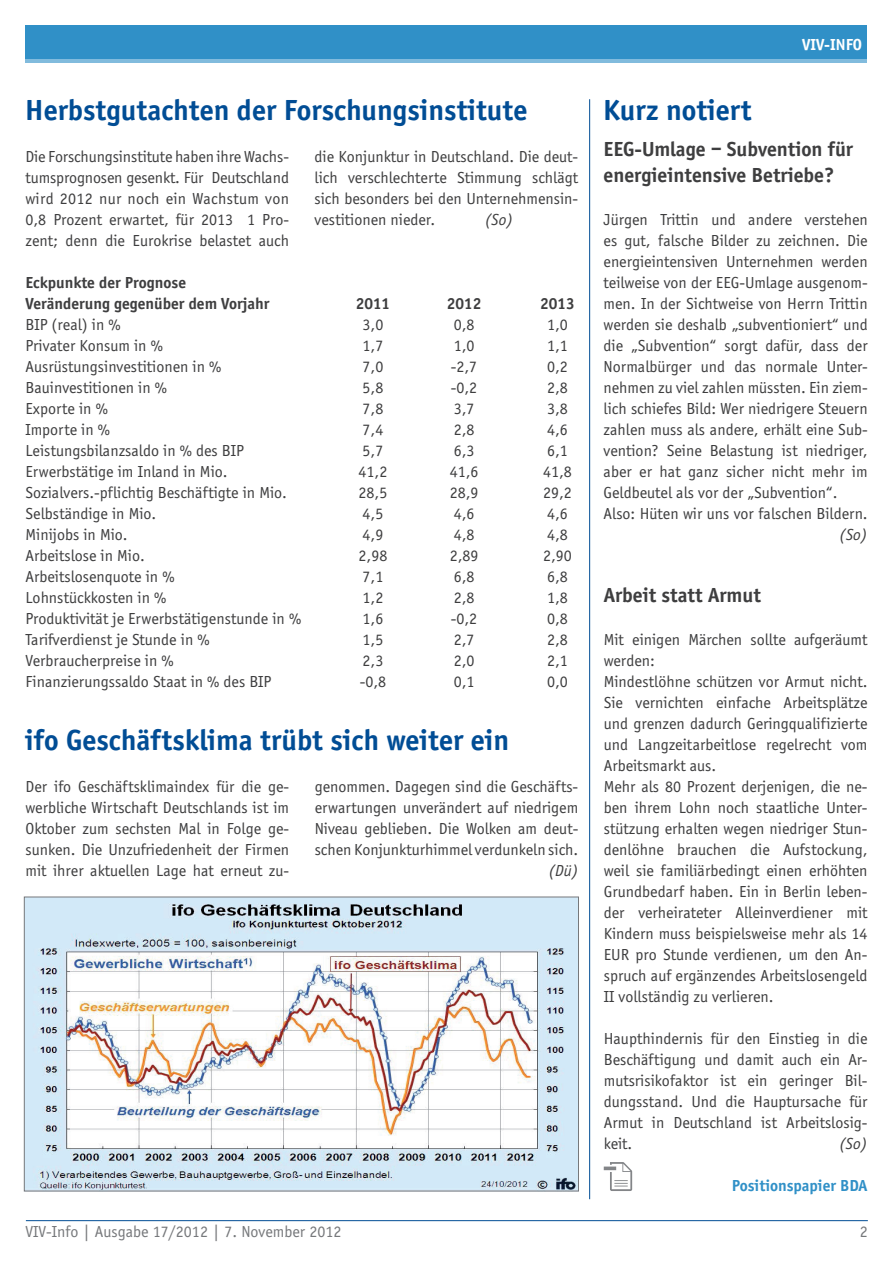
<style>
.page{position:relative;width:893px;height:1263px;background:#fff}
.page>*{position:absolute;margin:0;border:0;box-sizing:border-box;transform-origin:0 0}
.t1{font:700 30px "Officina Sans EF";color:#014d95}
.t2{font:700 21px/25.2px "Officina Sans EF";color:#3e3e3f}
.t3{font:16.5px/21px "Officina Sans EF";color:#3e3e3f}
.t4{font:700 16.5px/21px "Officina Sans EF";color:#3e3e3f}
.t5{font:16.5px "Officina Sans EF";color:#76787b}
.t6{font:700 16.5px "Officina Sans EF";color:#3090c7}
.t7{font:italic 16.5px "Officina Sans EF";color:#3e3e3f}
.t8{font:700 16.5px "Officina Sans EF";color:#fff}
</style>
<div class="page">
<hr style="left:26px;top:1220px;width:842px;height:1px;background:#014d95">
<div style="left:26px;top:26px;width:841px;height:37px;background:#3090c7"></div>
<hr style="left:26px;top:60px;width:841px;height:3px;background:#81bbdd">
<hr style="left:589px;top:99px;width:1px;height:1100px;background:#014d95">
<svg style="left:604px;top:1162px;width:28px;height:29px"></svg>
<img style="left:26px;top:899px;width:551px;height:290px">
<div style="left:24px;top:897px;width:555px;height:294px;border:1px solid #76787b"></div>
<p class="t8" style="left:802px;top:35px;width:61px">VIV-INFO</p>
<h1 class="t1" style="left:25px;top:92px;width:504px">Herbstgutachten der Forschungsinstitute</h1>
<h1 class="t1" style="left:603px;top:92px;width:150px">Kurz notiert</h1>
<p class="t2" style="left:604px;top:137px;width:251px">EEG-Umlage – Subvention für energieintensive Betriebe?</p>
<p class="t3" style="left:604px;top:209px;width:266px">Jürgen Trittin und andere verstehen es gut, falsche Bilder zu zeichnen. Die energieintensiven Unternehmen werden teilweise von der EEG-Umlage ausgenom&shy;men. In der Sichtweise von Herrn Trittin werden sie deshalb „subventioniert“ und die „Subvention“ sorgt dafür, dass der Normalbürger und das normale Unter&shy;nehmen zu viel zahlen müssten. Ein ziem&shy;lich schiefes Bild: Wer niedrigere Steuern zahlen muss als andere, erhält eine Sub&shy;vention? Seine Belastung ist niedriger, aber er hat ganz sicher nicht mehr im Geldbeutel als vor der „Subvention“.<br>Also: Hüten wir uns vor falschen Bildern.</p>
<p class="t7" style="left:839px;top:526px;width:30px">(So)</p>
<p class="t3" style="left:26px;top:146px;width:265px;text-align:justify">Die Forschungsinstitute haben ihre Wachs&shy;tumsprognosen gesenkt. Für Deutschland wird 2012 nur noch ein Wachstum von 0,8 Prozent erwartet, für 2013 1 Pro&shy;zent; denn die Eurokrise belastet auch</p>
<p class="t3" style="left:315px;top:146px;width:265px;text-align:justify">die Konjunktur in Deutschland. Die deut&shy;lich verschlechterte Stimmung schlägt sich besonders bei den Unternehmensin&shy;vestitionen nieder.</p>
<p class="t7" style="left:485px;top:211px;width:30px">(So)</p>
<p class="t4" style="left:26px;top:272px;width:246px">Eckpunkte der Prognose<br>Veränderung gegenüber dem Vorjahr</p>
<p class="t3" style="left:26px;top:314px;width:277px">BIP (real) in %<br>Privater Konsum in %<br>Ausrüstungsinvestitionen in %<br>Bauinvestitionen in %<br>Exporte in %<br>Importe in %<br>Leistungsbilanzsaldo in % des BIP<br>Erwerbstätige im Inland in Mio.<br>Sozialvers.-pflichtig Beschäftigte in Mio.<br>Selbständige in Mio.<br>Minijobs in Mio.<br>Arbeitslose in Mio.<br>Arbeitslosenquote in %<br>Lohnstückkosten in %<br>Produktivität je Erwerbstätigenstunde in %<br>Tarifverdienst je Stunde in %<br>Verbraucherpreise in %<br>Finanzierungssaldo Staat in % des BIP</p>
<p class="t4" style="left:356px;top:293px;width:36px">2011</p>
<p class="t3" style="left:359px;top:314px;width:30px">3,0<br>1,7<br>7,0<br>5,8<br>7,8<br>7,4<br>5,7<br>41,2<br>28,5<br>4,5<br>4,9<br>2,98<br>7,1<br>1,2<br>1,6<br>1,5<br>2,3 -0,8</p>
<p class="t4" style="left:540px;top:293px;width:36px">2013</p>
<p class="t3" style="left:543px;top:314px;width:30px">1,0<br>1,1<br>0,2<br>2,8<br>3,8<br>4,6<br>6,1<br>41,8<br>29,2<br>4,6<br>4,8<br>2,90<br>6,8<br>1,8<br>0,8<br>2,8<br>2,1<br>0,0</p>
<p class="t4" style="left:447px;top:293px;width:36px">2012</p>
<p class="t3" style="left:450px;top:314px;width:30px">0,8<br>1,0 -2,7 -0,2<br>3,7<br>2,8<br>6,3<br>41,6<br>28,9<br>4,6<br>4,8<br>2,89<br>6,8<br>2,8 -0,2<br>2,7<br>2,0<br>0,1</p>
<h1 class="t1" style="left:25px;top:722px;width:485px">ifo Geschäftsklima trübt sich weiter ein</h1>
<p class="t3" style="left:26px;top:776px;width:265px;text-align:justify">Der ifo Geschäftsklimaindex für die ge&shy;werbliche Wirtschaft Deutschlands ist im Oktober zum sechsten Mal in Folge ge&shy;sunken. Die Unzufriedenheit der Firmen mit ihrer aktuellen Lage hat erneut zu-</p>
<p class="t3" style="left:315px;top:776px;width:265px;text-align:justify">genommen. Dagegen sind die Geschäfts&shy;erwartungen unverändert auf niedrigem Niveau geblieben. Die Wolken am deut&shy;schen Konjunkturhimmel verdunkeln sich.</p>
<p class="t2" style="left:604px;top:582px;width:159px">Arbeit statt Armut</p>
<p class="t3" style="left:604px;top:629px;width:265px">Mit einigen Märchen sollte aufgeräumt werden:<br>Mindestlöhne schützen vor Armut nicht.<br>Sie vernichten einfache Arbeitsplätze und grenzen dadurch Geringqualifizierte und Langzeitarbeitlose regelrecht vom Arbeitsmarkt aus.<br>Mehr als 80 Prozent derjenigen, die ne&shy;ben ihrem Lohn noch staatliche Unter&shy;stützung erhalten wegen niedriger Stun&shy;denlöhne brauchen die Aufstockung, weil sie familiärbedingt einen erhöhten Grundbedarf haben. Ein in Berlin leben&shy;der verheirateter Alleinverdiener mit Kindern muss beispielsweise mehr als 14<br>EUR pro Stunde verdienen, um den An&shy;spruch auf ergänzendes Arbeitslosengeld II vollständig zu verlieren.</p>
<p class="t3" style="left:604px;top:1028px;width:265px;text-align:justify">Haupthindernis für den Einstieg in die Beschäftigung und damit auch ein Ar&shy;mutsrisikofaktor ist ein geringer Bil&shy;dungsstand. Und die Hauptursache für Armut in Deutschland ist Arbeitslosig&shy;keit.</p>
<p class="t7" style="left:548px;top:862px;width:32px">(Dü)</p>
<p class="t7" style="left:839px;top:1135px;width:30px">(So)</p>
<p class="t6" style="left:732px;top:1175px;width:137px">Positionspapier BDA</p>
<p class="t5" style="left:26px;top:1222px;width:317px">VIV-Info | Ausgabe 17/2012 | 7. November 2012</p>
<p class="t5" style="left:860px;top:1222px;width:10px">2</p>
</div>
